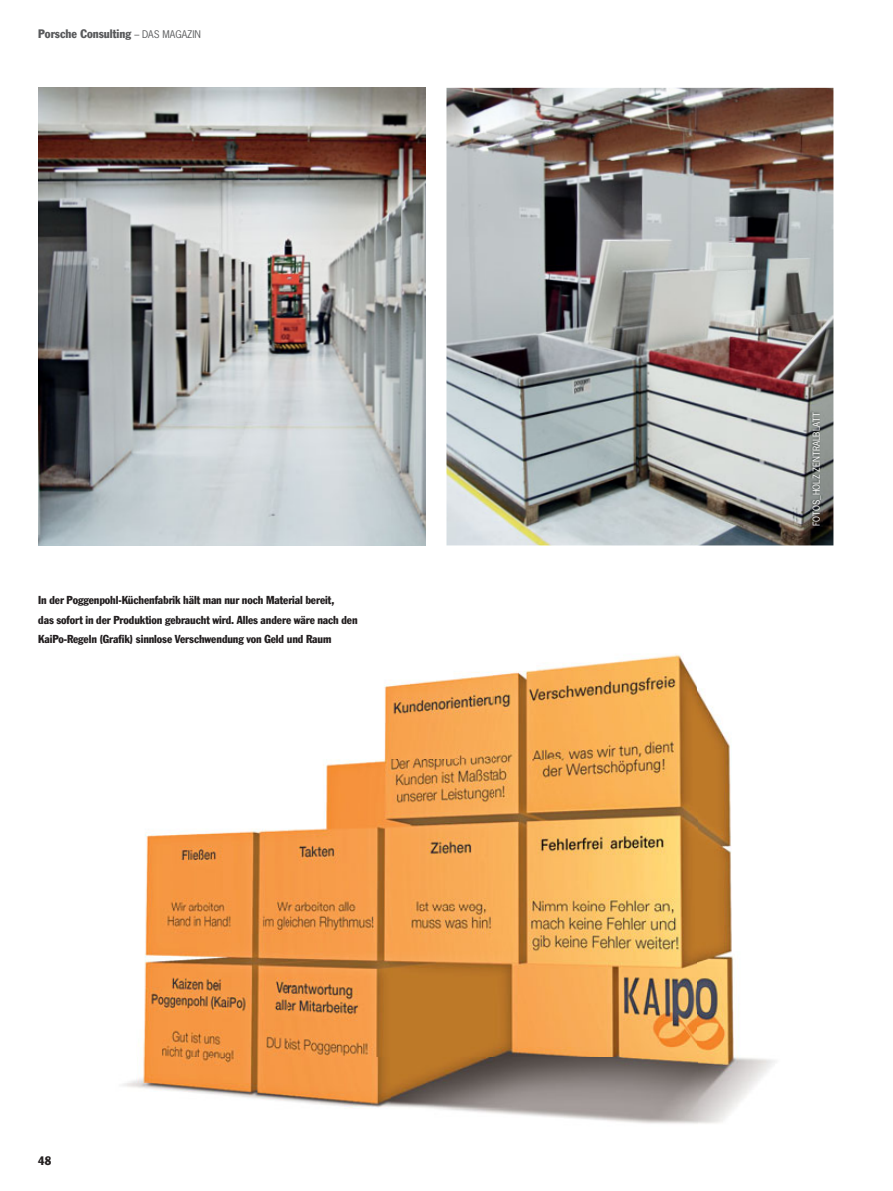
<style>
.page{position:relative;width:893px;height:1191px;background:#fff}
.page>*{position:absolute;margin:0;border:0;box-sizing:border-box;transform-origin:0 0}
.t1{font:condensed 12px "Porsche Franklin Gothic";color:#58595b}
.t2{font:condensed 12px "Porsche Franklin Gothic";color:#231f20}
.t3{font:condensed 11.25px/19.5px "Porsche Franklin Gothic";letter-spacing:-.01em;color:#231f20}
.t4{font:9px "Porsche News Gothic";color:#fff}
.s1{font-family:"Porsche News Gothic";font-stretch:normal;font-size:9.9px}
</style>
<div class="page">
<img style="left:38px;top:88px;width:387px;height:457px">
<img style="left:446px;top:88px;width:387px;height:457px">
<img style="left:123px;top:654px;width:652px;height:470px">
<img style="left:811px;top:410px;width:11px;height:117px">
<p class="t1" style="left:38px;top:27px;width:164px">Porsche Consulting <span class="s1">– DAS MAGAZIN</span></p>
<p class="t3" style="left:38px;top:590px;width:321px">In der Poggenpohl-Küchenfabrik hält man nur noch Material bereit,<br>das sofort in der Produktion gebraucht wird. Alles andere wäre nach den<br>KaiPo-Regeln (Grafik) sinnlose Verschwendung von Geld und Raum</p>
<p class="t2" style="left:38px;top:1153px;width:14px">48</p>
<p class="t4" style="left:812px;top:526px;width:115px;rotate:-90deg">FOTOS_HOLZ ZENTRALBLATT</p>
</div>
